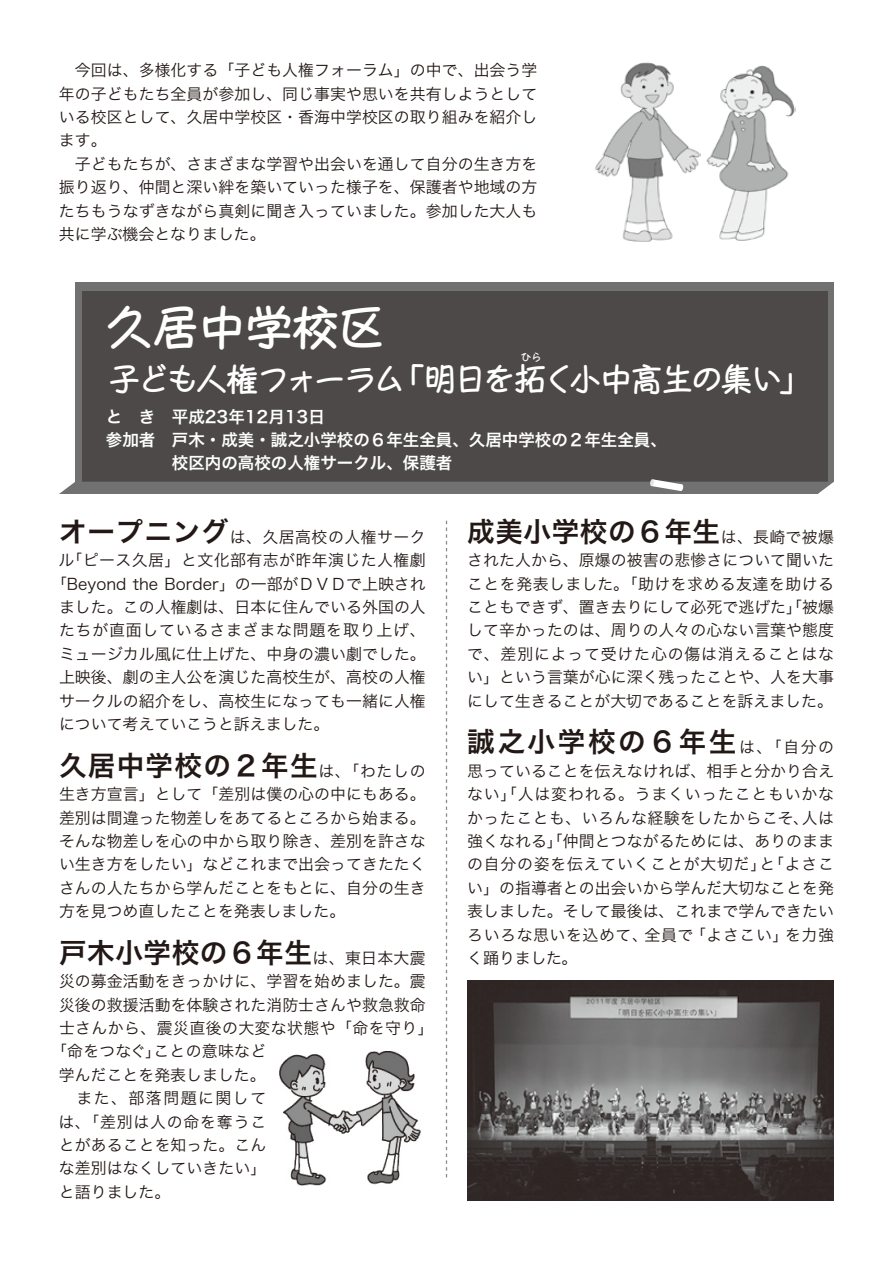
<style>
.page{position:relative;width:893px;height:1263px;background:#fff}
.page>*{position:absolute;margin:0;border:0;box-sizing:border-box;transform-origin:0 0}
.t1{font:46.5px "OT NIS RNIKB";color:#fff}
.t2{font:31.5px "OT NIS RNIKB";letter-spacing:-.07em;color:#fff}
.t3{font:27.6px "Hira Kaku Pro N W6";letter-spacing:.03em;color:#221815}
.t4{font:27.6px "Hira Kaku Pro N W6";letter-spacing:.095em;color:#221815}
.t5{font:16.5px/22.5px "Hira Kaku Pro N W6";color:#fff}
.t6{font:15.9px/23.4px "Hira Kaku Pro N W3";letter-spacing:.005em;color:#221815;text-align:justify}
.t7{font:15.9px "Hira Kaku Pro N W3";letter-spacing:.03em;color:#221815}
.t8{font:15.9px "Hira Kaku Pro N W3";letter-spacing:.05em;color:#221815}
.t9{font:15.9px "Hira Kaku Pro N W3";letter-spacing:.025em;color:#221815}
.t10{font:15.9px "Hira Kaku Pro N W3";letter-spacing:.095em;color:#221815}
.t11{font:10.65px "OT NIS RNIKB";color:#fff}
.s1{font-family:"Hira Kaku Pro N W6";font-size:27.6px}
.s2{font-family:"Hira Kaku Pro N W3";font-size:15.9px}
</style>
<div class="page">
<img style="left:467px;top:980px;width:367px;height:221px">
<img style="left:595px;top:62px;width:105px;height:180px">
<img style="left:706px;top:65px;width:89px;height:176px">
<img style="left:279px;top:1051px;width:142px;height:134px">
<div style="left:75px;top:282px;width:759px;height:200px;background:#727171"></div>
<div style="left:82px;top:291px;width:745px;height:191px;background:#4c4948"></div>
<svg style="left:59px;top:479px;width:775px;height:15px"></svg>
<svg style="left:446px;top:520px;width:1px;height:657px"></svg>
<p class="t6" style="left:59px;top:57px;width:480px;text-align:left">　今回は、多様化する「子ども人権フォーラム」の中で、出会う学年の子どもたち全員が参加し、同じ事実や思いを共有しようとしている校区として、久居中学校区・香海中学校区の取り組みを紹介します。<br>　子どもたちが、さまざまな学習や出会いを通して自分の生き方を振り返り、仲間と深い絆を築いていった様子を、保護者や地域の方たちもうなずきながら真剣に聞き入っていました。参加した大人も共に学ぶ機会となりました。</p>
<h1 class="t1" style="left:106px;top:304px;width:280px">久居中学校区</h1>
<h2 class="t2" style="left:109px;top:363px;width:701px">子ども人権フォーラム「明日を拓く小中高生の集い」</h2>
<p class="t11" style="left:521px;top:351px;width:22px">ひら</p>
<p class="t5" style="left:106px;top:405px;width:562px">と　き　平成23年12月13日<br>参加者　戸木・成美・誠之小学校の６年生全員、久居中学校の２年生全員、　　　　校区内の高校の人権サークル、保護者</p>
<p class="t7" style="left:59px;top:523px;width:368px"><span class="s1">オープニング</span>は、久居高校の人権サーク</p>
<p class="t7" style="left:59px;top:546px;width:369px">ル「ピース久居」と文化部有志が昨年演じた人権劇</p>
<p class="t6" style="left:51px;top:571px;width:376px">「Beyond the Border」の一部がＤＶＤで上映され</p>
<p class="t6" style="left:59px;top:594px;width:368px">ました。この人権劇は、日本に住んでいる外国の人</p>
<p class="t8" style="left:59px;top:616px;width:368px">たちが直面しているさまざまな問題を取り上げ、</p>
<p class="t6" style="left:59px;top:641px;width:368px">ミュージカル風に仕上げた、中身の濃い劇でした。</p>
<p class="t6" style="left:59px;top:664px;width:368px">上映後、劇の主人公を演じた高校生が、高校の人権</p>
<p class="t6" style="left:59px;top:688px;width:368px">サークルの紹介をし、高校生になっても一緒に人権</p>
<p class="t6" style="left:59px;top:711px;width:272px">について考えていこうと訴えました。</p>
<h3 class="t3" style="left:59px;top:740px;width:368px">久居中学校の２年生<span class="s2">は、「わたしの</span></h3>
<p class="t6" style="left:59px;top:781px;width:368px">生き方宣言」として「差別は僕の心の中にもある。差別は間違った物差しをあてるところから始まる。そんな物差しを心の中から取り除き、差別を許さない生き方をしたい」などこれまで出会ってきたたくさんの人たちから学んだことをもとに、自分の生き方を見つめ直したことを発表しました。</p>
<h3 class="t3" style="left:59px;top:927px;width:368px">戸木小学校の６年生<span class="s2">は、東日本大震</span></h3>
<p class="t6" style="left:59px;top:968px;width:368px">災の募金活動をきっかけに、学習を始めました。震</p>
<p class="t6" style="left:59px;top:992px;width:368px">災後の救援活動を体験された消防士さんや救急救命</p>
<p class="t9" style="left:59px;top:1014px;width:368px">士さんから、震災直後の大変な状態や「命を守り｣</p>
<p class="t6" style="left:51px;top:1039px;width:217px">「命をつなぐ」ことの意味など</p>
<p class="t6" style="left:59px;top:1062px;width:208px">学んだことを発表しました。</p>
<p class="t10" style="left:59px;top:1084px;width:209px">　また、部落問題に関して</p>
<p class="t8" style="left:59px;top:1107px;width:209px">は、「差別は人の命を奪うこ</p>
<p class="t6" style="left:59px;top:1132px;width:209px">とがあることを知った。こん</p>
<p class="t6" style="left:59px;top:1156px;width:209px">な差別はなくしていきたい」</p>
<p class="t6" style="left:59px;top:1179px;width:113px">と語りました。</p>
<h3 class="t3" style="left:467px;top:506px;width:368px">成美小学校の６年生<span class="s2">は、長崎で被爆</span></h3>
<p class="t6" style="left:467px;top:547px;width:368px">された人から、原爆の被害の悲惨さについて聞いたことを発表しました。「助けを求める友達を助けることもできず、置き去りにして必死で逃げた｣｢被爆して辛かったのは、周りの人々の心ない言葉や態度で、差別によって受けた心の傷は消えることはない」という言葉が心に深く残ったことや、人を大事にして生きることが大切であることを訴えました。</p>
<h3 class="t4" style="left:467px;top:717px;width:368px">誠之小学校の６年生<span class="s2">は、｢自分の</span></h3>
<p class="t6" style="left:467px;top:758px;width:368px">思っていることを伝えなければ、相手と分かり合えない｣「人は変われる。うまくいったこともいかなかったことも、いろんな経験をしたからこそ、人は強くなれる｣｢仲間とつながるためには、ありのままの自分の姿を伝えていくことが大切だ」と「よさこい」の指導者との出会いから学んだ大切なことを発表しました。そして最後は、これまで学んできたいろいろな思いを込めて、全員で「よさこい」を力強く踊りました。</p>
</div>
